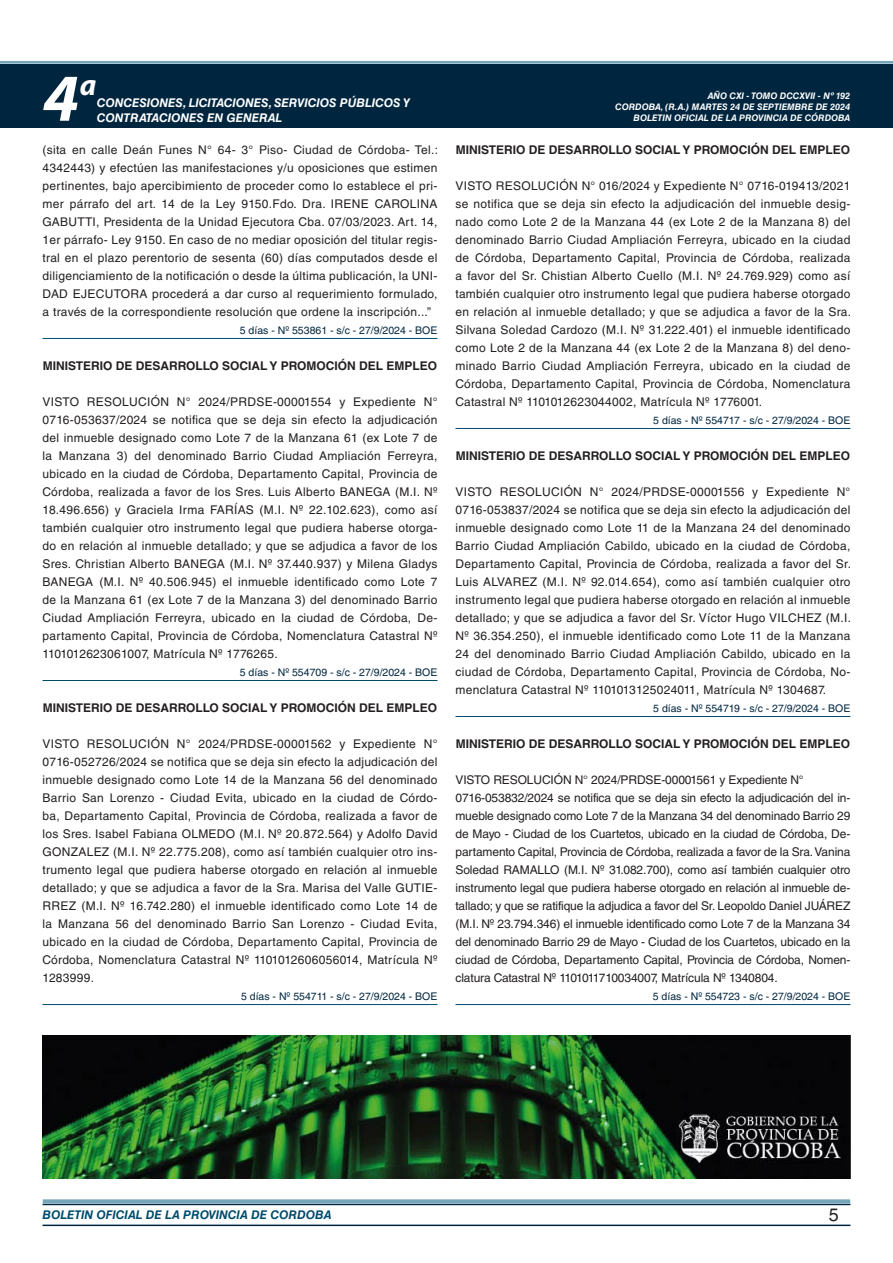
<style>
.page{position:relative;width:893px;height:1263px;background:#fff}
.page>*{position:absolute;margin:0;border:0;box-sizing:border-box;transform-origin:0 0}
.t1{font:italic 700 67.5px "Myriad Pro";color:#fff}
.t2{font:italic 700 30px "Myriad Pro";color:#fff}
.t3{font:18px "Helvetica LT Std";color:#231f20}
.TEXTO_BASE{font:12px/18px "Helvetica LT Std";letter-spacing:-.01em;color:#231f20;text-align:justify}
.RESUELVE{font:700 12px "Helvetica LT Std";color:#231f20}
.t4{font:italic 700 12px/14.4px "Helvetica LT Std";color:#fff}
.t5{font:italic 700 12px "Helvetica LT Std";color:#004b6c}
.FECHA_DE_VENCIMIENTO{font:10.5px "Helvetica LT Std";color:#00263f}
.t6{font:italic 700 9px/10.8px "Helvetica LT Std";color:#fff;text-align:right}
</style>
<div class="page">
<div style="left:0;top:61px;width:893px;height:6px;background:#fff;opacity:.75"></div>
<hr style="left:43px;top:1224px;width:807px;height:2px;background:#00263f">
<div style="left:42px;top:1198px;width:809px;height:8px;background:#fff;opacity:.75"></div>
<div style="left:0;top:64px;width:893px;height:64px;background:#00263f"></div>
<hr style="left:43px;top:338px;width:394px;height:1px;background:#004b6c">
<hr style="left:43px;top:680px;width:394px;height:1px;background:#004b6c">
<hr style="left:43px;top:1004px;width:394px;height:1px;background:#004b6c">
<hr style="left:455px;top:428px;width:395px;height:1px;background:#004b6c">
<hr style="left:455px;top:716px;width:395px;height:1px;background:#004b6c">
<hr style="left:455px;top:1004px;width:395px;height:1px;background:#004b6c">
<img style="left:43px;top:1035px;width:807px;height:143px">
<h1 class="t1" style="left:43px;top:54px;width:38px">4</h1>
<h2 class="t2" style="left:80px;top:66px;width:18px">a</h2>
<p class="t4" style="left:97px;top:96px;width:315px">CONCESIONES, LICITACIONES, SERVICIOS PÚBLICOS Y<br>CONTRATACIONES EN GENERAL</p>
<p class="TEXTO_BASE" style="left:43px;top:141px;width:397px">(sita en calle Deán Funes N° 64- 3° Piso- Ciudad de Córdoba- Tel.:<br>4342443) y efectúen las manifestaciones y/u oposiciones que estimen pertinentes, bajo apercibimiento de proceder como lo establece el pri&shy;mer párrafo del art. 14 de la Ley 9150.Fdo. Dra. IRENE CAROLINA GABUTTI, Presidenta de la Unidad Ejecutora Cba. 07/03/2023. Art. 14, 1er párrafo- Ley 9150. En caso de no mediar oposición del titular regis&shy;tral en el plazo perentorio de sesenta (60) días computados desde el diligenciamiento de la notificación o desde la última publicación, la UNI-DAD EJECUTORA procederá a dar curso al requerimiento formulado, a través de la correspondiente resolución que ordene la inscripción...”</p>
<p class="FECHA_DE_VENCIMIENTO" style="left:240px;top:324px;width:199px">5 días - Nº 553861 - s/c - 27/9/2024 - BOE</p>
<p class="RESUELVE" style="left:43px;top:358px;width:396px">MINISTERIO DE DESARROLLO SOCIAL Y PROMOCIÓN DEL EMPLEO</p>
<p class="TEXTO_BASE" style="left:43px;top:393px;width:396px">VISTO RESOLUCIÓN N° 2024/PRDSE-00001554 y Expediente N° 0716-053637/2024 se notifica que se deja sin efecto la adjudicación del inmueble designado como Lote 7 de la Manzana 61 (ex Lote 7 de la Manzana 3) del denominado Barrio Ciudad Ampliación Ferreyra, ubicado en la ciudad de Córdoba, Departamento Capital, Provincia de Córdoba, realizada a favor de los Sres. Luis Alberto BANEGA (M.I. Nº 18.496.656) y Graciela Irma FARÍAS (M.I. Nº 22.102.623), como así también cualquier otro instrumento legal que pudiera haberse otorga&shy;do en relación al inmueble detallado; y que se adjudica a favor de los Sres. Christian Alberto BANEGA (M.I. Nº 37.440.937) y Milena Gladys BANEGA (M.I. Nº 40.506.945) el inmueble identificado como Lote 7 de la Manzana 61 (ex Lote 7 de la Manzana 3) del denominado Barrio Ciudad Ampliación Ferreyra, ubicado en la ciudad de Córdoba, De&shy;partamento Capital, Provincia de Córdoba, Nomenclatura Catastral Nº 1101012623061007, Matrícula Nº 1776265.</p>
<p class="FECHA_DE_VENCIMIENTO" style="left:240px;top:666px;width:199px">5 días - Nº 554709 - s/c - 27/9/2024 - BOE</p>
<p class="RESUELVE" style="left:43px;top:700px;width:396px">MINISTERIO DE DESARROLLO SOCIAL Y PROMOCIÓN DEL EMPLEO</p>
<p class="TEXTO_BASE" style="left:43px;top:735px;width:396px">VISTO RESOLUCIÓN N° 2024/PRDSE-00001562 y Expediente N° 0716-052726/2024 se notifica que se deja sin efecto la adjudicación del inmueble designado como Lote 14 de la Manzana 56 del denominado Barrio San Lorenzo - Ciudad Evita, ubicado en la ciudad de Córdo&shy;ba, Departamento Capital, Provincia de Córdoba, realizada a favor de los Sres. Isabel Fabiana OLMEDO (M.I. Nº 20.872.564) y Adolfo David GONZALEZ (M.I. Nº 22.775.208), como así también cualquier otro ins&shy;trumento legal que pudiera haberse otorgado en relación al inmueble detallado; y que se adjudica a favor de la Sra. Marisa del Valle GUTIE-RREZ (M.I. Nº 16.742.280) el inmueble identificado como Lote 14 de la Manzana 56 del denominado Barrio San Lorenzo - Ciudad Evita, ubicado en la ciudad de Córdoba, Departamento Capital, Provincia de Córdoba, Nomenclatura Catastral Nº 1101012606056014, Matrícula Nº 1283999.</p>
<p class="FECHA_DE_VENCIMIENTO" style="left:241px;top:990px;width:198px">5 días - Nº 554711 - s/c - 27/9/2024 - BOE</p>
<p class="t6" style="left:615px;top:91px;width:236px">AÑO CXI - TOMO DCCXVII - Nº 192<br>CORDOBA, (R.A.) MARTES 24 DE SEPTIEMBRE DE 2024</p>
<p class="t6" style="left:634px;top:112px;width:218px">BOLETIN OFICIAL DE LA PROVINCIA DE CÓRDOBA</p>
<p class="RESUELVE" style="left:456px;top:142px;width:396px">MINISTERIO DE DESARROLLO SOCIAL Y PROMOCIÓN DEL EMPLEO</p>
<p class="TEXTO_BASE" style="left:455px;top:177px;width:397px">VISTO RESOLUCIÓN N° 016/2024 y Expediente N° 0716-019413/2021 se notifica que se deja sin efecto la adjudicación del inmueble desig&shy;nado como Lote 2 de la Manzana 44 (ex Lote 2 de la Manzana 8) del denominado Barrio Ciudad Ampliación Ferreyra, ubicado en la ciudad de Córdoba, Departamento Capital, Provincia de Córdoba, realizada a favor del Sr. Chistian Alberto Cuello (M.I. Nº 24.769.929) como así también cualquier otro instrumento legal que pudiera haberse otorgado en relación al inmueble detallado; y que se adjudica a favor de la Sra.<br>Silvana Soledad Cardozo (M.I. Nº 31.222.401) el inmueble identificado como Lote 2 de la Manzana 44 (ex Lote 2 de la Manzana 8) del deno&shy;minado Barrio Ciudad Ampliación Ferreyra, ubicado en la ciudad de Córdoba, Departamento Capital, Provincia de Córdoba, Nomenclatura Catastral Nº 1101012623044002, Matrícula Nº 1776001.</p>
<p class="FECHA_DE_VENCIMIENTO" style="left:653px;top:414px;width:199px">5 días - Nº 554717 - s/c - 27/9/2024 - BOE</p>
<p class="RESUELVE" style="left:456px;top:448px;width:396px">MINISTERIO DE DESARROLLO SOCIAL Y PROMOCIÓN DEL EMPLEO</p>
<p class="TEXTO_BASE" style="left:455px;top:483px;width:397px">VISTO RESOLUCIÓN N° 2024/PRDSE-00001556 y Expediente N° 0716-053837/2024 se notifica que se deja sin efecto la adjudicación del inmueble designado como Lote 11 de la Manzana 24 del denominado Barrio Ciudad Ampliación Cabildo, ubicado en la ciudad de Córdoba, Departamento Capital, Provincia de Córdoba, realizada a favor del Sr.<br>Luis ALVAREZ (M.I. Nº 92.014.654), como así también cualquier otro instrumento legal que pudiera haberse otorgado en relación al inmueble detallado; y que se adjudica a favor del Sr. Víctor Hugo VILCHEZ (M.I.<br>Nº 36.354.250), el inmueble identificado como Lote 11 de la Manzana 24 del denominado Barrio Ciudad Ampliación Cabildo, ubicado en la ciudad de Córdoba, Departamento Capital, Provincia de Córdoba, No&shy;menclatura Catastral Nº 1101013125024011, Matrícula Nº 1304687.</p>
<p class="FECHA_DE_VENCIMIENTO" style="left:653px;top:702px;width:199px">5 días - Nº 554719 - s/c - 27/9/2024 - BOE</p>
<p class="RESUELVE" style="left:456px;top:736px;width:396px">MINISTERIO DE DESARROLLO SOCIAL Y PROMOCIÓN DEL EMPLEO</p>
<p class="TEXTO_BASE" style="left:455px;top:771px;width:396px;text-align:left">VISTO RESOLUCIÓN N° 2024/PRDSE-00001561 y Expediente N° 0716-053832/2024 se notifica que se deja sin efecto la adjudicación del in&shy;mueble designado como Lote 7 de la Manzana 34 del denominado Barrio 29 de Mayo - Ciudad de los Cuartetos, ubicado en la ciudad de Córdoba, De&shy;partamento Capital, Provincia de Córdoba, realizada a favor de la Sra. Vanina Soledad RAMALLO (M.I. Nº 31.082.700), como así también cualquier otro instrumento legal que pudiera haberse otorgado en relación al inmueble de&shy;tallado; y que se ratifique la adjudica a favor del Sr. Leopoldo Daniel JUÁREZ (M.I. Nº 23.794.346) el inmueble identificado como Lote 7 de la Manzana 34 del denominado Barrio 29 de Mayo - Ciudad de los Cuartetos, ubicado en la ciudad de Córdoba, Departamento Capital, Provincia de Córdoba, Nomen&shy;clatura Catastral Nº 1101011710034007, Matrícula Nº 1340804.</p>
<p class="FECHA_DE_VENCIMIENTO" style="left:653px;top:990px;width:199px">5 días - Nº 554723 - s/c - 27/9/2024 - BOE</p>
<p class="t5" style="left:43px;top:1208px;width:290px">BOLETIN OFICIAL DE LA PROVINCIA DE CORDOBA</p>
<h3 class="t3" style="left:829px;top:1204px;width:12px">5</h3>
</div>
